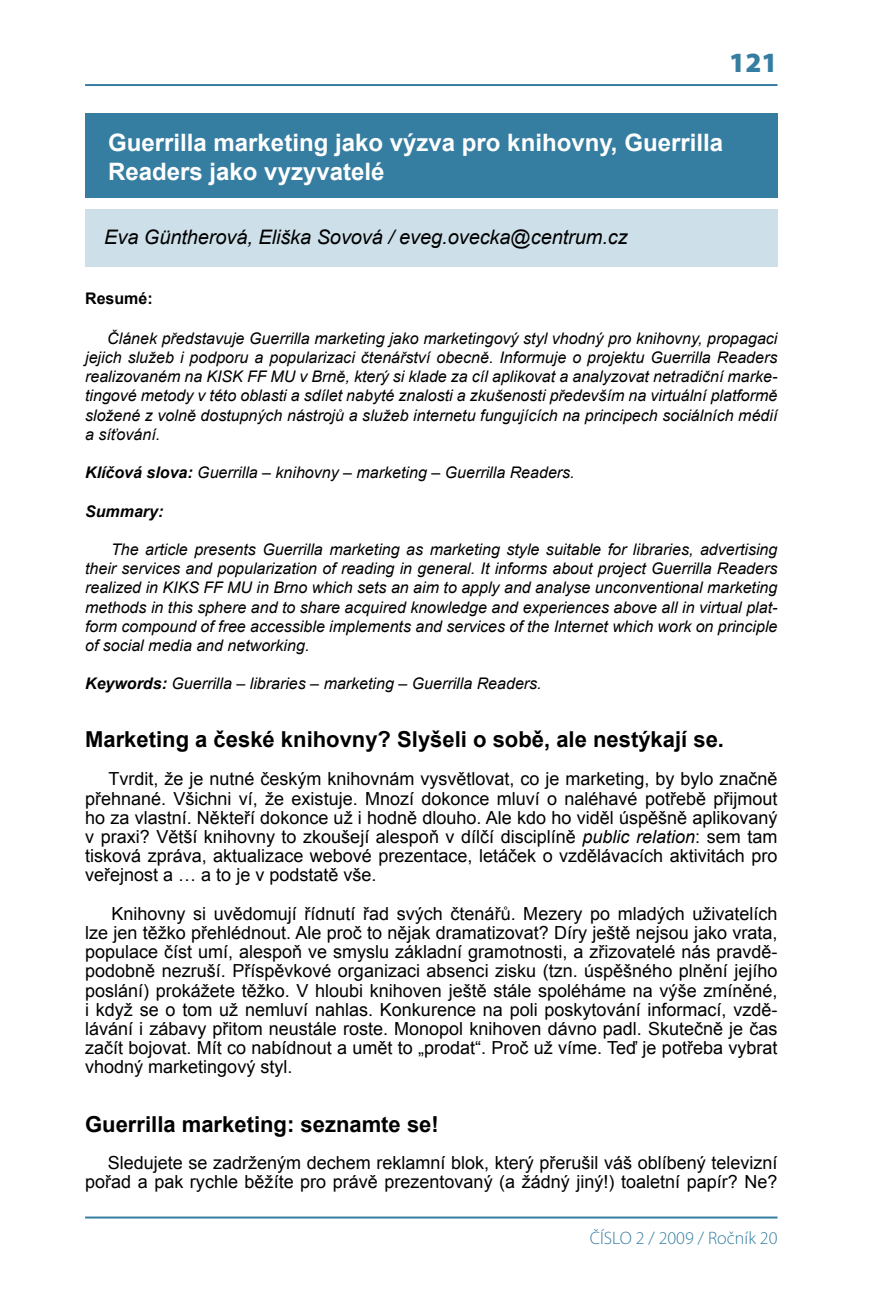
<style>
.page{position:relative;width:891px;height:1304px;background:#fff}
.page>*{position:absolute;margin:0;border:0;box-sizing:border-box;transform-origin:0 0}
.t1{font:900 28px "Myriad Pro";color:#367ea1}
.t2{font:700 24px "Arial";color:#fff}
.t3{font:700 22px "Arial";color:#000}
.t4{font:italic 20px "Arial";letter-spacing:-.005em;color:#000}
.t5{font:18px/19.2px "Arial";color:#000;text-align:justify}
.t6{font:300 18px "Myriad Pro";color:#367ea1}
.t7{font:italic 16px/19.2px "Arial";color:#000;text-align:justify}
.t8{font:italic 700 16px "Arial";color:#000}
.t9{font:700 16px "Arial";color:#000}
.s1{font-weight:700}
.s2{font-style:italic}
</style>
<div class="page">
<hr style="left:85px;top:84px;width:692px;height:2px;background:#367ea1">
<hr style="left:85px;top:1216px;width:692px;height:2px;background:#367ea1">
<div style="left:85px;top:113px;width:692px;height:85px;background:#367ea1"></div>
<div style="left:85px;top:209px;width:692px;height:58px;background:#cddfe8"></div>
<p class="t1" style="left:729px;top:46px;width:50px">121</p>
<p class="t2" style="left:108px;top:127px;width:616px">Guerrilla marketing jako výzva pro knihovny, Guerrilla</p>
<p class="t2" style="left:108px;top:156px;width:278px">Readers jako vyzyvatelé</p>
<p class="t4" style="left:104px;top:224px;width:525px">Eva Güntherová, Eliška Sovová / eveg.ovecka@centrum.cz</p>
<p class="t9" style="left:85px;top:288px;width:69px">Resumé:</p>
<p class="t7" style="left:85px;top:329px;width:693px;text-indent:22px">Článek představuje Guerrilla marketing jako marketingový styl vhodný pro knihovny, propagaci jejich služeb i podporu a popularizaci čtenářství obecně. Informuje o projektu Guerrilla Readers realizovaném na KISK FF MU v Brně, který si klade za cíl aplikovat a analyzovat netradiční marke&shy;tingové metody v této oblasti a sdílet nabyté znalosti a zkušenosti především na virtuální platformě složené z volně dostupných nástrojů a služeb internetu fungujících na principech sociálních médií a síťování.</p>
<p class="t7" style="left:85px;top:463px;width:491px"><span class="s1">Klíčová slova:</span> Guerrilla – knihovny – marketing – Guerrilla Readers.</p>
<p class="t8" style="left:85px;top:500px;width:80px">Summary:</p>
<p class="t7" style="left:85px;top:540px;width:693px;text-indent:26px">The article presents Guerrilla marketing as marketing style suitable for libraries, advertising their services and popularization of reading in general. It informs about project Guerrilla Readers realized in KIKS FF MU in Brno which sets an aim to apply and analyse unconventional marketing methods in this sphere and to share acquired knowledge and experiences above all in virtual plat&shy;form compound of free accessible implements and services of the Internet which work on principle of social media and networking.</p>
<p class="t7" style="left:85px;top:674px;width:458px"><span class="s1">Keywords:</span> Guerrilla – libraries – marketing – Guerrilla Readers.</p>
<p class="t3" style="left:85px;top:725px;width:640px">Marketing a české knihovny? Slyšeli o sobě, ale nestýkají se.</p>
<p class="t5" style="left:85px;top:770px;width:693px;text-indent:23px">Tvrdit, že je nutné českým knihovnám vysvětlovat, co je marketing, by bylo značně přehnané. Všichni ví, že existuje. Mnozí dokonce mluví o naléhavé potřebě přijmout ho za vlastní. Někteří dokonce už i hodně dlouho. Ale kdo ho viděl úspěšně aplikovaný v praxi? Větší knihovny to zkoušejí alespoň v dílčí disciplíně <span class="s2">public relation</span>: sem tam tisková zpráva, aktualizace webové prezentace, letáček o vzdělávacích aktivitách pro veřejnost a … a to je v podstatě vše.</p>
<p class="t5" style="left:85px;top:904px;width:693px;text-indent:26px">Knihovny si uvědomují řídnutí řad svých čtenářů. Mezery po mladých uživatelích lze jen těžko přehlédnout. Ale proč to nějak dramatizovat? Díry ještě nejsou jako vrata, populace číst umí, alespoň ve smyslu základní gramotnosti, a zřizovatelé nás pravdě&shy;podobně nezruší. Příspěvkové organizaci absenci zisku (tzn. úspěšného plnění jejího poslání) prokážete těžko. V hloubi knihoven ještě stále spoléháme na výše zmíněné,</p>
<p class="t5" style="left:85px;top:1000px;width:693px">i když se o tom už nemluví nahlas. Konkurence na poli poskytování informací, vzdě&shy;lávání i zábavy přitom neustále roste. Monopol knihoven dávno padl. Skutečně je čas začít bojovat. Mít co nabídnout a umět to „prodat“. Proč už víme. Teď je potřeba vybrat vhodný marketingový styl.</p>
<p class="t3" style="left:85px;top:1109px;width:355px">Guerrilla marketing: seznamte se!</p>
<p class="t5" style="left:85px;top:1153px;width:693px;text-align:right">Sledujete se zadrženým dechem reklamní blok, který přerušil váš oblíbený televizní pořad a pak rychle běžíte pro právě prezentovaný (a žádný jiný!) toaletní papír? Ne?</p>
<p class="t6" style="left:589px;top:1228px;width:189px">ČÍSLO 2 / 2009 / Ročník 20</p>
</div>
